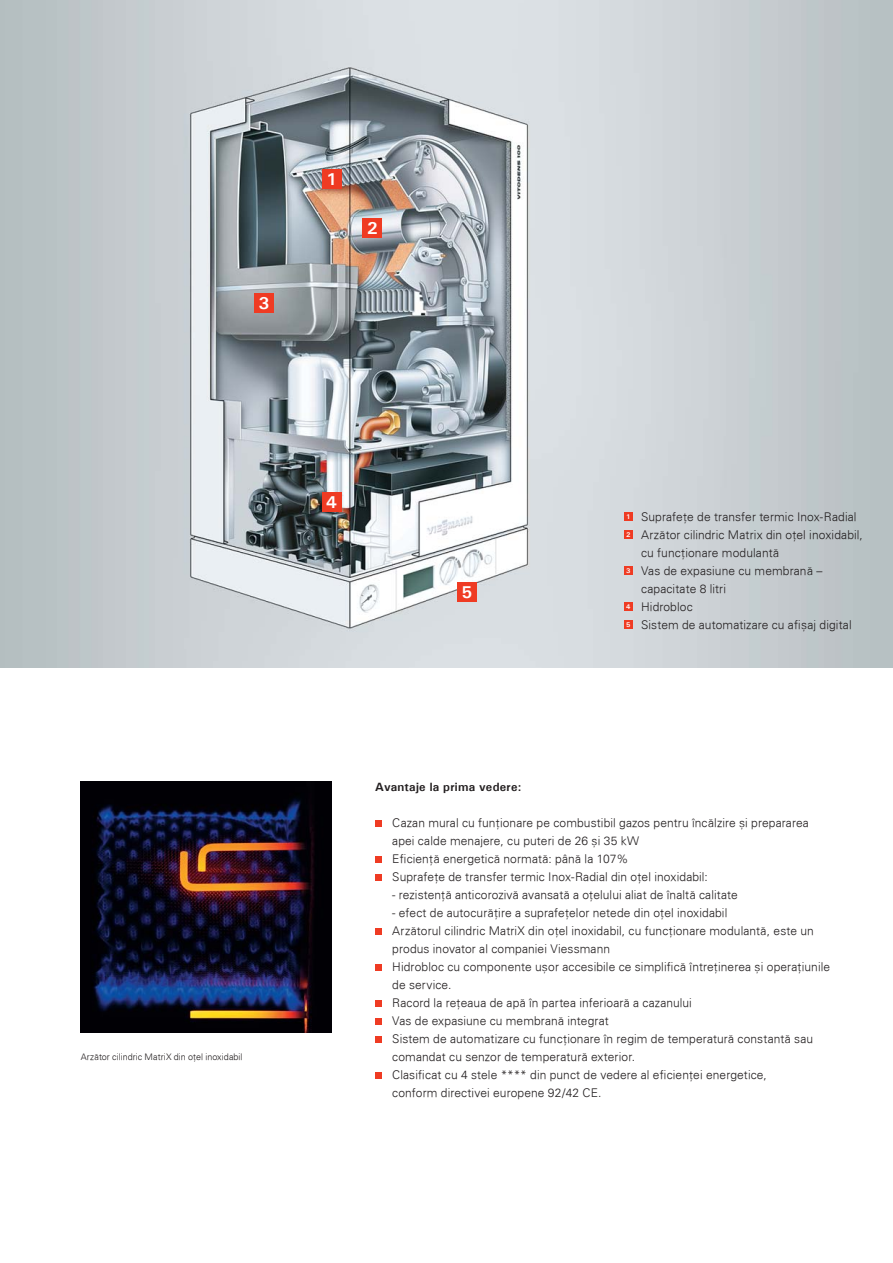
<style>
.page{position:relative;width:893px;height:1263px;background:#fff}
.page>*{position:absolute;margin:0;border:0;box-sizing:border-box;transform-origin:0 0}
.t1{font:17.1px "univ bbg";color:#fff}
.t2{font:300 12px/18px "Univers";letter-spacing:.01em;color:#231f20}
.t3{font:700 12px "Univers";letter-spacing:.02em;color:#231f20}
.t4{font:300 9px "Univers";letter-spacing:.005em;color:#231f20}
.s1{font-family:"univ bbg";font-weight:400;font-size:6.75px;color:#fff}
</style>
<div class="page">
<img style="left:0;top:0;width:893px;height:668px">
<div style="left:362px;top:218px;width:20px;height:20px;background:#ef3b23"></div>
<div style="left:322px;top:492px;width:19px;height:19px;background:#ef3b23"></div>
<div style="left:254px;top:294px;width:20px;height:19px;background:#ef3b23"></div>
<div style="left:457px;top:582px;width:20px;height:19px;background:#ef3b23"></div>
<svg style="left:375px;top:821px;width:6px;height:6px"></svg>
<svg style="left:375px;top:857px;width:6px;height:6px"></svg>
<svg style="left:375px;top:875px;width:6px;height:6px"></svg>
<svg style="left:375px;top:929px;width:6px;height:6px"></svg>
<svg style="left:375px;top:965px;width:6px;height:6px"></svg>
<svg style="left:375px;top:1001px;width:6px;height:6px"></svg>
<svg style="left:375px;top:1019px;width:6px;height:6px"></svg>
<svg style="left:375px;top:1037px;width:6px;height:6px"></svg>
<svg style="left:375px;top:1073px;width:6px;height:6px"></svg>
<div style="left:624px;top:512px;width:8px;height:9px;background:#ef3b23"></div>
<div style="left:624px;top:530px;width:8px;height:9px;background:#ef3b23"></div>
<div style="left:624px;top:566px;width:8px;height:9px;background:#ef3b23"></div>
<div style="left:624px;top:602px;width:8px;height:9px;background:#ef3b23"></div>
<div style="left:624px;top:620px;width:8px;height:9px;background:#ef3b23"></div>
<div style="left:322px;top:169px;width:19px;height:19px;background:#ef3b23"></div>
<img style="left:81px;top:781px;width:251px;height:252px">
<h1 class="t1" style="left:258px;top:293px;width:12px">3</h1>
<h1 class="t1" style="left:326px;top:168px;width:12px">1</h1>
<h1 class="t1" style="left:367px;top:217px;width:12px">2</h1>
<p class="t4" style="left:81px;top:1051px;width:163px">Arzător cilindric MatriX din oţel inoxidabil</p>
<h1 class="t1" style="left:326px;top:491px;width:12px">4</h1>
<h1 class="t1" style="left:461px;top:581px;width:12px">5</h1>
<p class="t2" style="left:626px;top:507px;width:232px"><span class="s1">1</span> Suprafeţe de transfer termic Inox-Radial</p>
<p class="t2" style="left:626px;top:525px;width:238px"><span class="s1">2</span> Arzător cilindric Matrix din oţel inoxidabil,</p>
<p class="t2" style="left:641px;top:543px;width:139px">cu funcţionare modulantă</p>
<p class="t2" style="left:626px;top:561px;width:198px"><span class="s1">3</span> Vas de expasiune cu membrană –</p>
<p class="t2" style="left:641px;top:579px;width:87px">capacitate 8 litri</p>
<p class="t2" style="left:626px;top:597px;width:68px"><span class="s1">4</span> Hidrobloc</p>
<p class="t2" style="left:626px;top:615px;width:227px"><span class="s1">5</span> Sistem de automatizare cu afişaj digital</p>
<p class="t3" style="left:375px;top:779px;width:148px">Avantaje la prima vedere:</p>
<p class="t2" style="left:392px;top:813px;width:418px">Cazan mural cu funţionare pe combustibil gazos pentru încălzire şi prepararea apei calde menajere, cu puteri de 26 şi 35 kW<br>Eficienţă energetică normată: până la 107%<br>Suprafeţe de transfer termic Inox-Radial din oţel inoxidabil:</p>
<p class="t2" style="left:392px;top:885px;width:347px">- rezistenţă anticorozivă avansată a oţelului aliat de înaltă calitate</p>
<p class="t2" style="left:392px;top:903px;width:439px">- efect de autocurăţire a suprafeţelor netede din oţel inoxidabil<br>Arzătorul cilindric MatriX din oţel inoxidabil, cu funcţionare modulantă, este un produs inovator al companiei Viessmann<br>Hidrobloc cu componente uşor accesibile ce simplifică întreţinerea şi operaţiunile de service.<br>Racord la reţeaua de apă în partea inferioară a cazanului<br>Vas de expasiune cu membrană integrat<br>Sistem de automatizare cu funcţionare în regim de temperatură constantă sau comandat cu senzor de temperatură exterior.<br>Clasificat cu 4 stele **** din punct de vedere al eficienţei energetice,<br>conform directivei europene 92/42 CE.</p>
</div>
